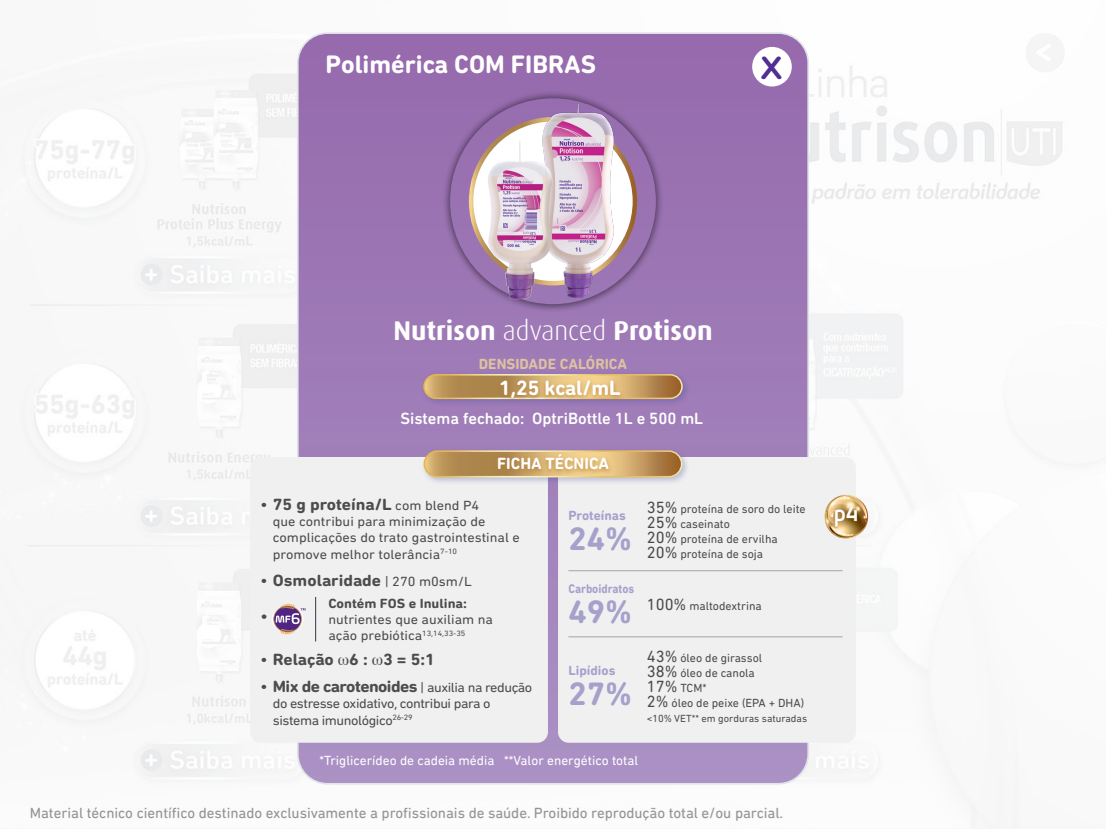
<style>
.page{position:relative;width:1106px;height:830px;background:#fff}
.page>*{position:absolute;margin:0;border:0;box-sizing:border-box;transform-origin:0 0}
.t1{font:700 33px "DIN Next Rounded LT Pro";color:#a5a1cb}
.t2{font:500 32.85px "DIN Next Rounded LT Pro";color:#502e92;scale:1.21 1}
.t3{font:700 27px "Dax";color:#fff}
.t4{font:700 25.8px "DIN Next Rounded LT Pro";color:#fff}
.t5{font:700 22.35px "Accord Alt";color:#fff}
.t6{font:700 21px "DIN Next Rounded LT Pro";color:#fff}
.t7{font:17.25px "DIN Next Rounded LT Pro";color:#4b4c4d;scale:1.06 1}
.t8{font:700 16.5px "DIN Next Rounded LT Pro";color:#4b4c4d;scale:1.06 1}
.t9{font:700 16.5px "DIN Next Rounded LT Pro";letter-spacing:-.03em;color:#4b4c4d;scale:1.06 1}
.t10{font:500 16.5px "DIN Next Rounded LT Pro";color:#fff}
.t11{font:700 16.5px "DIN Next Rounded LT Pro";color:#fff}
.t12{font:15px "DIN Next Rounded LT Pro";color:#919396}
.t13{font:700 15px "DIN Next Rounded LT Pro";color:#ddc2a1}
.t14{font:13.5px/16.2px "DIN Next Rounded LT Pro";color:#4b4c4d;scale:1.06 1}
.t15{font:13.5px/16.2px "DIN Next Rounded LT Pro";letter-spacing:-.03em;color:#4b4c4d;scale:1.06 1}
.t16{font:13.5px "DIN Next Rounded LT Pro";color:#fff}
.t17{font:700 13.5px "DIN Next Rounded LT Pro";color:#4b4c4d;scale:1.06 1}
.t18{font:700 13.5px "DIN Next Rounded LT Pro";color:#a5a1cb}
.t19{font:700 12.75px "DIN Next Rounded LT Pro";color:#a5a1cb;scale:.9 1}
.t20{font:12px/15px "DIN Next Rounded LT Pro";color:#4b4c4d}
.t21{font:10.5px "DIN Next Rounded LT Pro";color:#4b4c4d}
.s1{font-weight:300}
.s2{font-weight:400}
.s3{font-weight:400;font-size:13.5px}
.s4{font-size:16.5px}
.s5{font-weight:700;font-size:33px;color:#a5a1cb}
</style>
<div class="page">
<img style="left:22px;top:34px;width:1042px;height:794px">
<div style="left:298px;top:33px;width:510px;height:750px;background:linear-gradient(to bottom,#9569ac,#aa91c4);border-radius:30px"></div>
<div style="left:752px;top:47px;width:39px;height:39px;background:#fff;border-radius:50%"></div>
<div style="left:558px;top:457px;width:297px;height:285px;background:#f0f0f1;border-radius:11px"></div>
<div style="left:250px;top:457px;width:298px;height:285px;background:#f0f0f1;border-radius:11px"></div>
<div style="left:420px;top:371px;width:270px;height:36px;background:#434896;opacity:.3"></div>
<svg style="left:424px;top:374px;width:258px;height:24px;background:#b68d53"></svg>
<div style="left:423px;top:374px;width:259px;height:25px;border:2px solid #fff;border-radius:12px"></div>
<div style="left:421px;top:447px;width:269px;height:38px;background:#434896;opacity:.3"></div>
<svg style="left:424px;top:451px;width:257px;height:25px;background:#bb9257"></svg>
<div style="left:423px;top:450px;width:259px;height:27px;border:2px solid #fff;border-radius:13px"></div>
<div style="left:441px;top:90px;width:223px;height:222px;background:#231f20;opacity:.75"></div>
<svg style="left:450px;top:98px;width:206px;height:206px;background:#9a72a9"></svg>
<svg style="left:471px;top:119px;width:164px;height:164px"></svg>
<div style="left:493px;top:451px;width:120px;height:25px;background:#af7833;opacity:.75"></div>
<img style="left:530px;top:104px;width:97px;height:204px">
<img style="left:485px;top:136px;width:100px;height:186px">
<div style="left:497px;top:377px;width:128px;height:26px;background:#af7833;opacity:.75"></div>
<hr style="left:315px;top:596px;width:1px;height:45px;background:#4b4c4d">
<svg style="left:272px;top:603px;width:33px;height:31px"></svg>
<hr style="left:568px;top:636px;width:274px;height:1px;background:#a3a4a8">
<hr style="left:568px;top:570px;width:274px;height:1px;background:#a3a4a8">
<div style="left:824px;top:494px;width:44px;height:44px;border:1px solid #fff;border-radius:50%"></div>
<svg style="left:824px;top:495px;width:43px;height:43px"></svg>
<div style="left:833px;top:505px;width:26px;height:23px;background:#9a7026;opacity:.85"></div>
<h3 class="t4" style="left:326px;top:49px;width:272px">Polimérica COM FIBRAS</h3>
<h2 class="t2" style="left:760px;top:49px;width:20px">X</h2>
<h3 class="t3" style="left:393px;top:315px;width:321px">Nutrison <span class="s1">advanced</span> Protison</h3>
<h3 class="t6" style="left:499px;top:375px;width:123px">1,25 kcal/mL</h3>
<h3 class="t10" style="left:400px;top:409px;width:304px">Sistema fechado: OptriBottle 1L e 500 mL</h3>
<p class="t13" style="left:479px;top:354px;width:150px">DENSIDADE CALÓRICA</p>
<h3 class="t11" style="left:497px;top:454px;width:113px">FICHA TÉCNICA</h3>
<h3 class="t8" style="left:260px;top:494px;width:208px"><span class="s2">•</span> 75 g proteína/L <span class="s3">com blend P4</span></h3>
<p class="t14" style="left:273px;top:513px;width:235px">que contribui para minimização de complicações do trato gastrointestinal e promove melhor tolerância<sup>7-10</sup></p>
<h3 class="t8" style="left:260px;top:570px;width:201px"><span class="s2">•</span> Osmolaridade <span class="s3">| 270 m0sm/L</span></h3>
<h3 class="t7" style="left:260px;top:606px;width:9px">•</h3>
<p class="t17" style="left:328px;top:595px;width:132px">Contém FOS e Inulina:</p>
<p class="t14" style="left:328px;top:611px;width:157px">nutrientes que auxiliam na ação prebiótica<sup>13,14,33-35</sup></p>
<h3 class="t8" style="left:260px;top:649px;width:166px"><span class="s2">•</span> Relação 6 : 3 = 5:1</h3>
<h3 class="t9" style="left:260px;top:676px;width:258px"><span class="s2">•</span> Mix de carotenoides <span class="s3">| auxilia na redução</span></h3>
<p class="t15" style="left:273px;top:695px;width:207px">do estresse oxidativo, contribui para o sistema imunológico<sup>26-29</sup></p>
<p class="t18" style="left:568px;top:507px;width:59px">Proteínas</p>
<h1 class="t1" style="left:568px;top:519px;width:65px">24%</h1>
<p class="t20" style="left:647px;top:501px;width:160px"><span class="s4">35%</span> proteína de soro do leite<br><span class="s4">25%</span> caseinato<br><span class="s4">20%</span> proteína de ervilha<br><span class="s4">20%</span> proteína de soja</p>
<p class="t19" style="left:568px;top:580px;width:75px">Carboidratos</p>
<p class="t20" style="left:568px;top:598px;width:195px"><span class="s5">49%</span> <span class="s4">100%</span> maltodextrina</p>
<p class="t18" style="left:568px;top:662px;width:49px">Lipídios</p>
<h1 class="t1" style="left:568px;top:674px;width:65px">27%</h1>
<p class="t20" style="left:647px;top:649px;width:159px"><span class="s4">43%</span> óleo de girassol<br><span class="s4">38%</span> óleo de canola<br><span class="s4">17%</span> TCM*<br><span class="s4">2%</span> óleo de peixe (EPA + DHA)</p>
<p class="t21" style="left:647px;top:711px;width:162px">&lt;10% VET** em gorduras saturadas</p>
<p class="t16" style="left:319px;top:752px;width:320px">*Triglicerídeo de cadeia média **Valor energético total</p>
<p class="t12" style="left:30px;top:804px;width:755px">Material técnico científico destinado exclusivamente a profissionais de saúde. Proibido reprodução total e/ou parcial.</p>
<h3 class="t5" style="left:833px;top:500px;width:26px">p4</h3>
</div>
